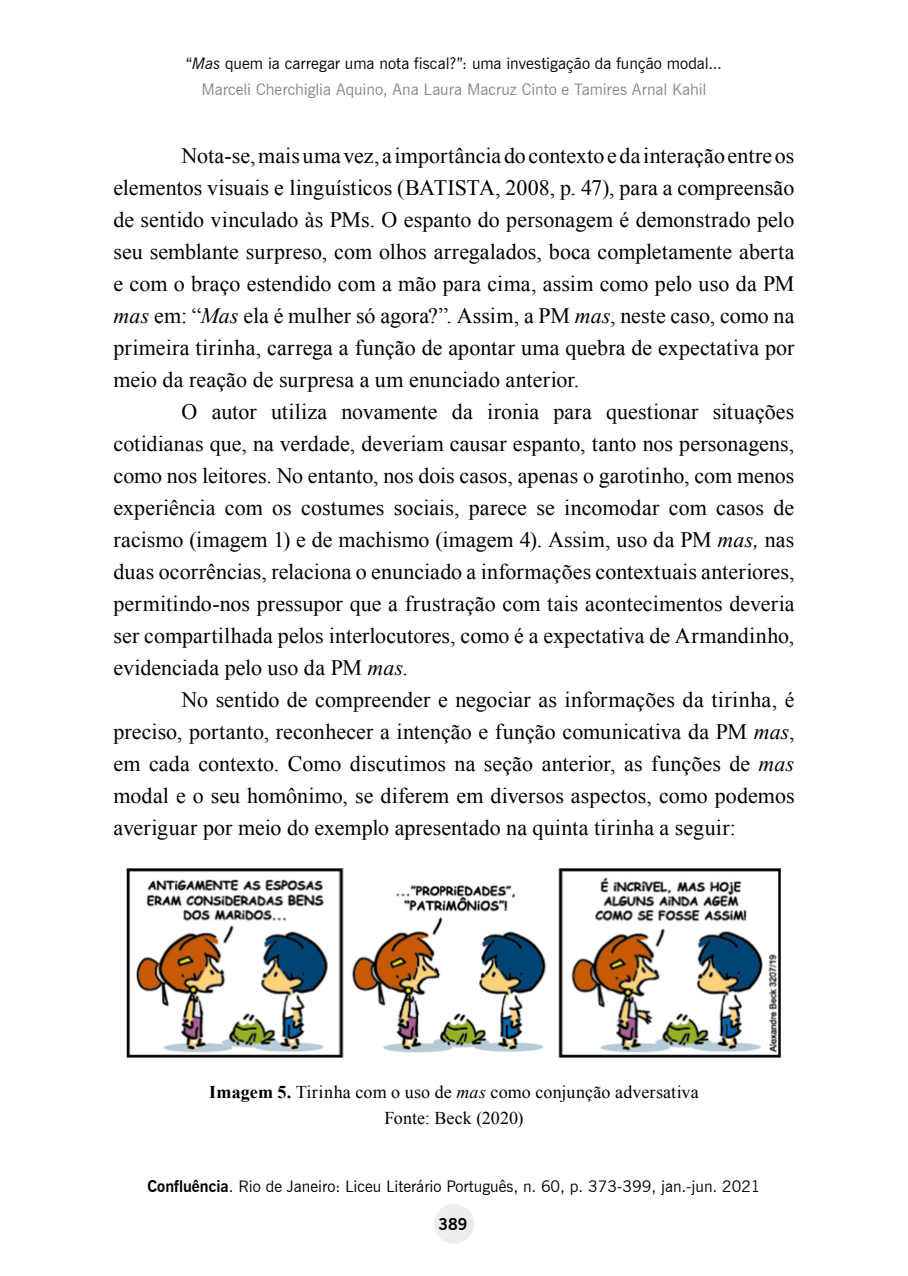
<style>
.page{position:relative;width:908px;height:1276px;background:#fff}
.page>*{position:absolute;margin:0;border:0;box-sizing:border-box;transform-origin:0 0}
.t1{font:22px/32px "Times New Roman";letter-spacing:.005em;color:#000;text-align:justify}
.t2{font:18px/26px "Times New Roman";letter-spacing:.005em;color:#000;text-align:center}
.t3{font:16px/25.6px "News Gothic BT";color:#000;text-align:center}
.t4{font:700 16px "News Gothic BT";color:#000}
.s1{font-style:italic}
.s2{color:#878787}
.s3{font-weight:700}
</style>
<div class="page">
<div style="left:434px;top:1204px;width:39px;height:39px;background:#ededed;border-radius:50%"></div>
<img style="left:126px;top:868px;width:655px;height:190px">
<p class="t3" style="left:186px;top:50px;width:537px">“<span class="s1">Mas</span> quem ia carregar uma nota fiscal?”: uma investigação da função modal...<br><span class="s2">Marceli Cherchiglia Aquino, Ana Laura Macruz Cinto e Tamires Arnal Kahil</span></p>
<p class="t1" style="left:113px;top:139px;width:682px;text-indent:68px">Nota-se, mais uma vez, a importância do contexto e da interação entre os elementos visuais e linguísticos (BATISTA, 2008, p. 47), para a compreensão de sentido vinculado às PMs. O espanto do personagem é demonstrado pelo seu semblante surpreso, com olhos arregalados, boca completamente aberta e com o braço estendido com a mão para cima, assim como pelo uso da PM <span class="s1">mas</span> em: “<span class="s1">Mas</span> ela é mulher só agora?”. Assim, a PM <span class="s1">mas</span>, neste caso, como na primeira tirinha, carrega a função de apontar uma quebra de expectativa por meio da reação de surpresa a um enunciado anterior.</p>
<p class="t1" style="left:113px;top:395px;width:682px;text-indent:68px">O autor utiliza novamente da ironia para questionar situações cotidianas que, na verdade, deveriam causar espanto, tanto nos personagens, como nos leitores. No entanto, nos dois casos, apenas o garotinho, com menos experiência com os costumes sociais, parece se incomodar com casos de racismo (imagem 1) e de machismo (imagem 4). Assim, uso da PM <span class="s1">mas,</span> nas duas ocorrências, relaciona o enunciado a informações contextuais anteriores, permitindo-nos pressupor que a frustração com tais acontecimentos deveria ser compartilhada pelos interlocutores, como é a expectativa de Armandinho, evidenciada pelo uso da PM <span class="s1">mas</span>.</p>
<p class="t1" style="left:113px;top:683px;width:682px;text-indent:68px">No sentido de compreender e negociar as informações da tirinha, é preciso, portanto, reconhecer a intenção e função comunicativa da PM <span class="s1">mas</span>, em cada contexto. Como discutimos na seção anterior, as funções de <span class="s1">mas </span>modal e o seu homônimo, se diferem em diversos aspectos, como podemos averiguar por meio do exemplo apresentado na quinta tirinha a seguir:</p>
<p class="t2" style="left:209px;top:1078px;width:490px"><span class="s3">Imagem 5.</span> Tirinha com o uso de <span class="s1">mas</span> como conjunção adversativa<br>Fonte: Beck (2020)</p>
<p class="t3" style="left:147px;top:1173px;width:614px"><span class="s3">Confluência</span>. Rio de Janeiro: Liceu Literário Português, n. 60, p. 373-399, jan.-jun. 2021</p>
<p class="t4" style="left:438px;top:1214px;width:31px">389</p>
</div>
